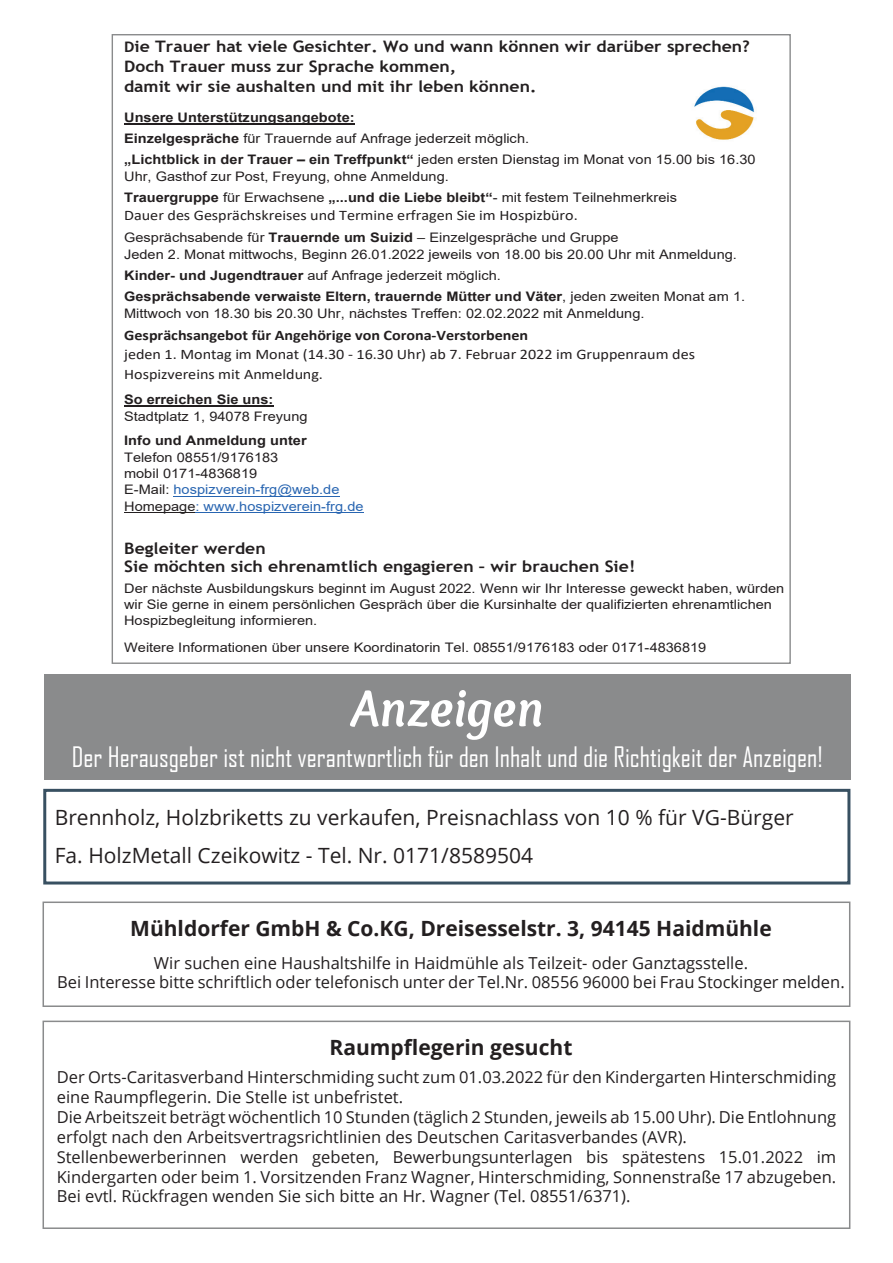
<style>
.page{position:relative;width:893px;height:1263px;background:#fff}
.page>*{position:absolute;margin:0;border:0;box-sizing:border-box;transform-origin:0 0}
.t1{font:italic 700 54px "Overlock";color:#fff}
.t2{font:27px "Agency FB";color:#fff}
.t3{font:21px/38px "Open Sans";color:#231f20}
.t4{font:700 21px "Open Sans";color:#231f20}
.t5{font:16.5px/19.8px "Open Sans";color:#231f20;text-align:center}
.t6{font:700 15.75px/19.8px "Trebuchet MS";color:#231f20;scale:1.11 1}
.t7{font:14.55px/19px "Calibri";color:#231f20;scale:1.11 1}
.t8{font:700 14.55px "Calibri";letter-spacing:-.005em;color:#231f20;scale:1.11 1}
.t9{font:13.05px/16.4px "Arial";color:#231f20;scale:1.11 1}
.t10{font:700 13.05px/21.3px "Arial";letter-spacing:.005em;color:#231f20;scale:1.11 1}
.s1{font-size:14.55px}
.s2{font-weight:400}
.s3{font-weight:700}
.s4{color:#2865b1}
</style>
<div class="page">
<div style="left:44px;top:674px;width:806px;height:105px;background:#8a8b8c"></div>
<div style="left:43px;top:789px;width:807px;height:95px;border:3px solid #385061"></div>
<div style="left:43px;top:901px;width:807px;height:106px;border:2px solid #8a8b8c"></div>
<div style="left:43px;top:1020px;width:807px;height:209px;border:2px solid #8a8b8c"></div>
<img style="left:694px;top:86px;width:61px;height:54px">
<p class="t6" style="left:124px;top:36px;width:565px"><span class="s1">D</span>ie Trauer hat viele Gesichter. Wo und wann können wir darüber sprechen?<br>Doch Trauer muss zur Sprache kommen,<br>damit wir sie aushalten und mit ihr leben können.</p>
<p class="t10" style="left:124px;top:107px;width:570px">Unsere Unterstützungsangebote:<br>Einzelgespräche <span class="s2">für Trauernde auf Anfrage jederzeit möglich.<br></span>„Lichtblick in der Trauer – ein Treffpunkt“ <span class="s2">jeden ersten Dienstag im Monat von 15.00 bis 16.30</span></p>
<p class="t9" style="left:124px;top:165px;width:499px;line-height:21.3px">Uhr, Gasthof zur Post, Freyung, ohne Anmeldung.<br><span class="s3">Trauergruppe</span> für Erwachsene <span class="s3">„...und die Liebe bleibt“</span>- mit festem Teilnehmerkreis</p>
<p class="t7" style="left:124px;top:205px;width:410px">Dauer des Gesprächskreises und Termine erfragen Sie im Hospizbüro.</p>
<p class="t9" style="left:124px;top:230px;width:554px">Gesprächsabende für <span class="s3">Trauernde um Suizid</span> – Einzelgespräche und Gruppe<br>Jeden 2. Monat mittwochs, Beginn 26.01.2022 jeweils von 18.00 bis 20.00 Uhr mit Anmeldung.</p>
<p class="t10" style="left:124px;top:265px;width:561px">Kinder- und Jugendtrauer <span class="s2">auf Anfrage jederzeit möglich.<br></span>Gesprächsabende verwaiste Eltern, trauernde Mütter und Väter<span class="s2">, jeden zweiten Monat am 1.</span></p>
<p class="t9" style="left:124px;top:305px;width:470px">Mittwoch von 18.30 bis 20.30 Uhr, nächstes Treffen: 02.02.2022 mit Anmeldung.</p>
<p class="t8" style="left:124px;top:325px;width:365px">Gesprächsangebot für Angehörige von Corona-Verstorbenen</p>
<p class="t7" style="left:124px;top:345px;width:516px">jeden 1. Montag im Monat (14.30 - 16.30 Uhr) ab 7. Februar 2022 im Gruppenraum des<br>Hospizvereins mit Anmeldung.</p>
<p class="t10" style="left:124px;top:389px;width:136px">So erreichen Sie uns:</p>
<p class="t9" style="left:124px;top:408px;width:167px">Stadtplatz 1, 94078 Freyung</p>
<p class="t10" style="left:124px;top:430px;width:166px">Info und Anmeldung unter</p>
<p class="t9" style="left:124px;top:449px;width:217px">Telefon 08551/9176183<br>mobil 0171-4836819<br>E-Mail: <span class="s4">hospizverein-frg@web.de<br></span>Homepage<span class="s4">: www.hospizverein-frg.de</span></p>
<p class="t6" style="left:124px;top:539px;width:462px;line-height:18.3px">Begleiter werden<br>Sie möchten sich ehrenamtlich engagieren – wir brauchen Sie!</p>
<p class="t9" style="left:124px;top:580px;width:596px">Der nächste Ausbildungskurs beginnt im August 2022. Wenn wir Ihr Interesse geweckt haben, würden wir Sie gerne in einem persönlichen Gespräch über die Kursinhalte der qualifizierten ehrenamtlichen<br>Hospizbegleitung informieren.</p>
<p class="t9" style="left:124px;top:639px;width:526px">Weitere Informationen über unsere Koordinatorin Tel. 08551/9176183 oder 0171-4836819</p>
<h1 class="t1" style="left:350px;top:676px;width:195px">Anzeigen</h1>
<h2 class="t2" style="left:72px;top:740px;width:753px">Der Herausgeber ist nicht verantwortlich für den Inhalt und die Richtigkeit der Anzeigen!</h2>
<h3 class="t3" style="left:55px;top:798px;width:740px">Brennholz, Holzbriketts zu verkaufen, Preisnachlass von 10 % für VG-Bürger<br>Fa. HolzMetall Czeikowitz - Tel. Nr. 0171/8589504</h3>
<h3 class="t4" style="left:130px;top:914px;width:643px">Mühldorfer GmbH &amp; Co.KG, Dreisesselstr. 3, 94145 Haidmühle</h3>
<p class="t5" style="left:57px;top:952px;width:789px">Wir suchen eine Haushaltshilfe in Haidmühle als Teilzeit- oder Ganztagsstelle.<br>Bei Interesse bitte schriftlich oder telefonisch unter der Tel.Nr. 08556 96000 bei Frau Stockinger melden.</p>
<h3 class="t4" style="left:330px;top:1033px;width:244px">Raumpflegerin gesucht</h3>
<p class="t5" style="left:57px;top:1067px;width:781px;text-align:left">Der Orts-Caritasverband Hinterschmiding sucht zum 01.03.2022 für den Kindergarten Hinterschmiding eine Raumpflegerin. Die Stelle ist unbefristet.<br>Die Arbeitszeit beträgt wöchentlich 10 Stunden (täglich 2 Stunden, jeweils ab 15.00 Uhr). Die Entlohnung erfolgt nach den Arbeitsvertragsrichtlinien des Deutschen Caritasverbandes (AVR).<br>Stellenbewerberinnen werden gebeten, Bewerbungsunterlagen bis spätestens 15.01.2022 im Kindergarten oder beim 1. Vorsitzenden Franz Wagner, Hinterschmiding, Sonnenstraße 17 abzugeben.<br>Bei evtl. Rückfragen wenden Sie sich bitte an Hr. Wagner (Tel. 08551/6371).</p>
</div>
